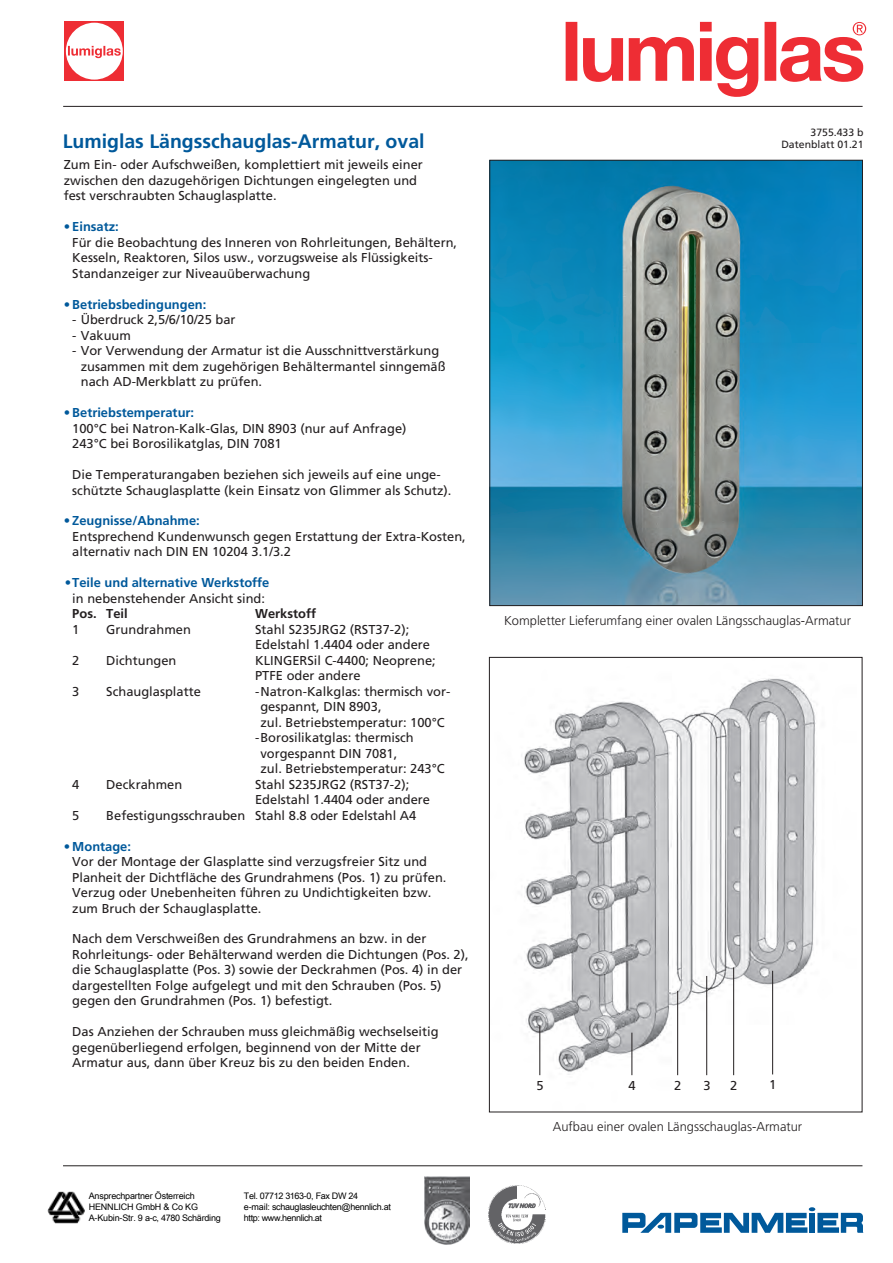
<style>
.page{position:relative;width:893px;height:1263px;background:#fff}
.page>*{position:absolute;margin:0;border:0;box-sizing:border-box;transform-origin:0 0}
.t1{font:700 19.5px "Frutiger";color:#00599b}
.t2{font:12.9px/15.5px "Frutiger";color:#231f20}
.t3{font:700 12.9px "Frutiger";color:#00599b}
.t4{font:300 12.9px "Frutiger";color:#231f20}
.t5{font:700 12.9px "Frutiger";color:#231f20}
.t6{font:10.5px "Frutiger";color:#231f20}
.t7{font:9px/11.2px "Arial Unicode MS";letter-spacing:-.035em;color:#000}
</style>
<div class="page">
<hr style="left:63px;top:1165px;width:799px;height:1px;background:#231f20">
<svg style="left:622px;top:1207px;width:242px;height:26px"></svg>
<img style="left:425px;top:1176px;width:44px;height:68px">
<img style="left:488px;top:1185px;width:58px;height:58px">
<img style="left:521px;top:678px;width:295px;height:398px">
<img style="left:491px;top:162px;width:370px;height:442px">
<hr style="left:540px;top:1025px;width:1px;height:50px;background:#231f20">
<hr style="left:632px;top:1033px;width:1px;height:42px;background:#231f20">
<hr style="left:677px;top:991px;width:1px;height:84px;background:#231f20">
<hr style="left:706px;top:976px;width:1px;height:99px;background:#231f20">
<hr style="left:733px;top:967px;width:1px;height:108px;background:#231f20">
<hr style="left:772px;top:971px;width:1px;height:103px;background:#231f20">
<hr style="left:63px;top:106px;width:800px;height:1px;background:#231f20">
<div style="left:64px;top:22px;width:60px;height:59px;background:#ee2d34"></div>
<div style="left:66px;top:23px;width:57px;height:57px;background:#fff;border-radius:50%"></div>
<svg style="left:68px;top:46px;width:53px;height:12px"></svg>
<svg style="left:566px;top:22px;width:300px;height:75px"></svg>
<img style="left:47px;top:1191px;width:38px;height:32px">
<p class="t1" style="left:63px;top:129px;width:363px">Lumiglas Längsschauglas-Armatur, oval</p>
<p class="t2" style="left:64px;top:157px;width:361px">Zum Ein- oder Aufschweißen, komplettiert mit jeweils einer</p>
<p class="t2" style="left:64px;top:173px;width:355px">zwischen den dazugehörigen Dichtungen eingelegten und</p>
<p class="t2" style="left:64px;top:188px;width:214px">fest verschraubten Schauglasplatte.</p>
<p class="t3" style="left:64px;top:219px;width:57px">• Einsatz:</p>
<p class="t2" style="left:72px;top:235px;width:386px">Für die Beobachtung des Inneren von Rohrleitungen, Behältern,</p>
<p class="t2" style="left:72px;top:250px;width:362px">Kesseln, Reaktoren, Silos usw., vorzugsweise als Flüssigkeits-</p>
<p class="t2" style="left:72px;top:266px;width:239px">Standanzeiger zur Niveauüberwachung</p>
<p class="t3" style="left:64px;top:297px;width:144px">• Betriebsbedingungen:</p>
<p class="t2" style="left:72px;top:312px;width:165px">- Überdruck 2,5/6/10/25 bar</p>
<p class="t2" style="left:72px;top:328px;width:60px">- Vakuum</p>
<p class="t2" style="left:81px;top:343px;width:366px;text-indent:-9px">- Vor Verwendung der Armatur ist die Ausschnittverstärkung zusammen mit dem zugehörigen Behältermantel sinngemäß nach AD-Merkblatt zu prüfen.</p>
<p class="t3" style="left:64px;top:405px;width:132px">• Betriebstemperatur:</p>
<p class="t2" style="left:72px;top:420px;width:336px">100°C bei Natron-Kalk-Glas, DIN 8903 (nur auf Anfrage)</p>
<p class="t2" style="left:72px;top:436px;width:211px">243°C bei Borosilikatglas, DIN 7081</p>
<p class="t2" style="left:72px;top:467px;width:381px">Die Temperaturangaben beziehen sich jeweils auf eine unge&shy;schützte Schauglasplatte (kein Einsatz von Glimmer als Schutz).</p>
<p class="t3" style="left:64px;top:513px;width:138px">• Zeugnisse/Abnahme:</p>
<p class="t2" style="left:72px;top:529px;width:395px">Entsprechend Kundenwunsch gegen Erstattung der Extra-Kosten, alternativ nach DIN EN 10204 3.1/3.2</p>
<p class="t3" style="left:65px;top:575px;width:206px">• Teile und alternative Werkstoffe</p>
<p class="t2" style="left:72px;top:591px;width:194px">in nebenstehender Ansicht sind:</p>
<p class="t5" style="left:72px;top:606px;width:57px">Pos. Teil</p>
<p class="t5" style="left:255px;top:606px;width:62px">Werkstoff</p>
<p class="t2" style="left:72px;top:622px;width:9px">1</p>
<p class="t2" style="left:106px;top:622px;width:86px">Grundrahmen</p>
<p class="t2" style="left:255px;top:622px;width:156px">Stahl S235JRG2 (RST37-2);</p>
<p class="t2" style="left:255px;top:637px;width:176px">Edelstahl 1.4404 oder andere</p>
<p class="t2" style="left:72px;top:653px;width:9px">2</p>
<p class="t2" style="left:106px;top:653px;width:72px">Dichtungen</p>
<p class="t2" style="left:255px;top:653px;width:182px">KLINGERSil C-4400; Neoprene;</p>
<p class="t2" style="left:255px;top:668px;width:107px">PTFE oder andere</p>
<p class="t2" style="left:72px;top:684px;width:9px">3</p>
<p class="t2" style="left:106px;top:684px;width:96px">Schauglasplatte</p>
<p class="t2" style="left:255px;top:684px;width:197px">-Natron-Kalkglas: thermisch vor-</p>
<p class="t2" style="left:260px;top:699px;width:186px">gespannt, DIN 8903,<br>zul. Betriebstemperatur: 100°C</p>
<p class="t2" style="left:255px;top:730px;width:160px">- Borosilikatglas: thermisch</p>
<p class="t2" style="left:260px;top:745px;width:138px">vorgespannt DIN 7081,</p>
<p class="t2" style="left:260px;top:761px;width:186px">zul. Betriebstemperatur: 243°C</p>
<p class="t2" style="left:72px;top:776px;width:9px">4</p>
<p class="t2" style="left:106px;top:776px;width:77px">Deckrahmen</p>
<p class="t2" style="left:255px;top:776px;width:156px">Stahl S235JRG2 (RST37-2);</p>
<p class="t2" style="left:255px;top:792px;width:176px">Edelstahl 1.4404 oder andere</p>
<p class="t2" style="left:72px;top:807px;width:9px">5</p>
<p class="t2" style="left:106px;top:807px;width:312px">Befestigungsschrauben Stahl 8.8 oder Edelstahl A4</p>
<p class="t3" style="left:64px;top:838px;width:69px">• Montage:</p>
<p class="t2" style="left:72px;top:854px;width:356px">Vor der Montage der Glasplatte sind verzugsfreier Sitz und</p>
<p class="t2" style="left:72px;top:869px;width:376px">Planheit der Dichtfläche des Grundrahmens (Pos. 1) zu prüfen.</p>
<p class="t2" style="left:72px;top:885px;width:361px">Verzug oder Unebenheiten führen zu Undichtigkeiten bzw.</p>
<p class="t2" style="left:72px;top:900px;width:191px">zum Bruch der Schauglasplatte.</p>
<p class="t2" style="left:72px;top:931px;width:356px">Nach dem Verschweißen des Grundrahmens an bzw. in der</p>
<p class="t2" style="left:72px;top:947px;width:398px">Rohrleitungs- oder Behälterwand werden die Dichtungen (Pos. 2),</p>
<p class="t2" style="left:72px;top:962px;width:391px">die Schauglasplatte (Pos. 3) sowie der Deckrahmen (Pos. 4) in der dargestellten Folge aufgelegt und mit den Schrauben (Pos. 5) gegen den Grundrahmen (Pos. 1) befestigt.</p>
<p class="t2" style="left:72px;top:1024px;width:368px">Das Anziehen der Schrauben muss gleichmäßig wechselseitig gegenüberliegend erfolgen, beginnend von der Mitte der</p>
<p class="t2" style="left:72px;top:1055px;width:339px">Armatur aus, dann über Kreuz bis zu den beiden Enden.</p>
<p class="t7" style="left:89px;top:1190px;width:134px">Ansprechpartner Österreich<br>HENNLICH GmbH &amp; Co KG<br>A-Kubin-Str. 9 a-c, 4780 Schärding</p>
<p class="t7" style="left:244px;top:1190px;width:149px">Tel. 07712 3163-0, Fax DW 24<br>e-mail: schauglasleuchten@hennlich.at http: www.hennlich.at</p>
<p class="t6" style="left:810px;top:126px;width:55px">3755.433 b</p>
<p class="t6" style="left:781px;top:139px;width:84px">Datenblatt 01.21</p>
<p class="t4" style="left:504px;top:613px;width:348px">Kompletter Lieferumfang einer ovalen Längsschauglas-Armatur</p>
<p class="t2" style="left:536px;top:1078px;width:9px">5</p>
<p class="t2" style="left:628px;top:1078px;width:9px">4</p>
<p class="t2" style="left:674px;top:1078px;width:9px">2</p>
<p class="t2" style="left:703px;top:1078px;width:9px">3</p>
<p class="t2" style="left:730px;top:1078px;width:9px">2</p>
<p class="t2" style="left:769px;top:1077px;width:9px">1</p>
<p class="t4" style="left:553px;top:1119px;width:251px">Aufbau einer ovalen Längsschauglas-Armatur</p>
</div>
